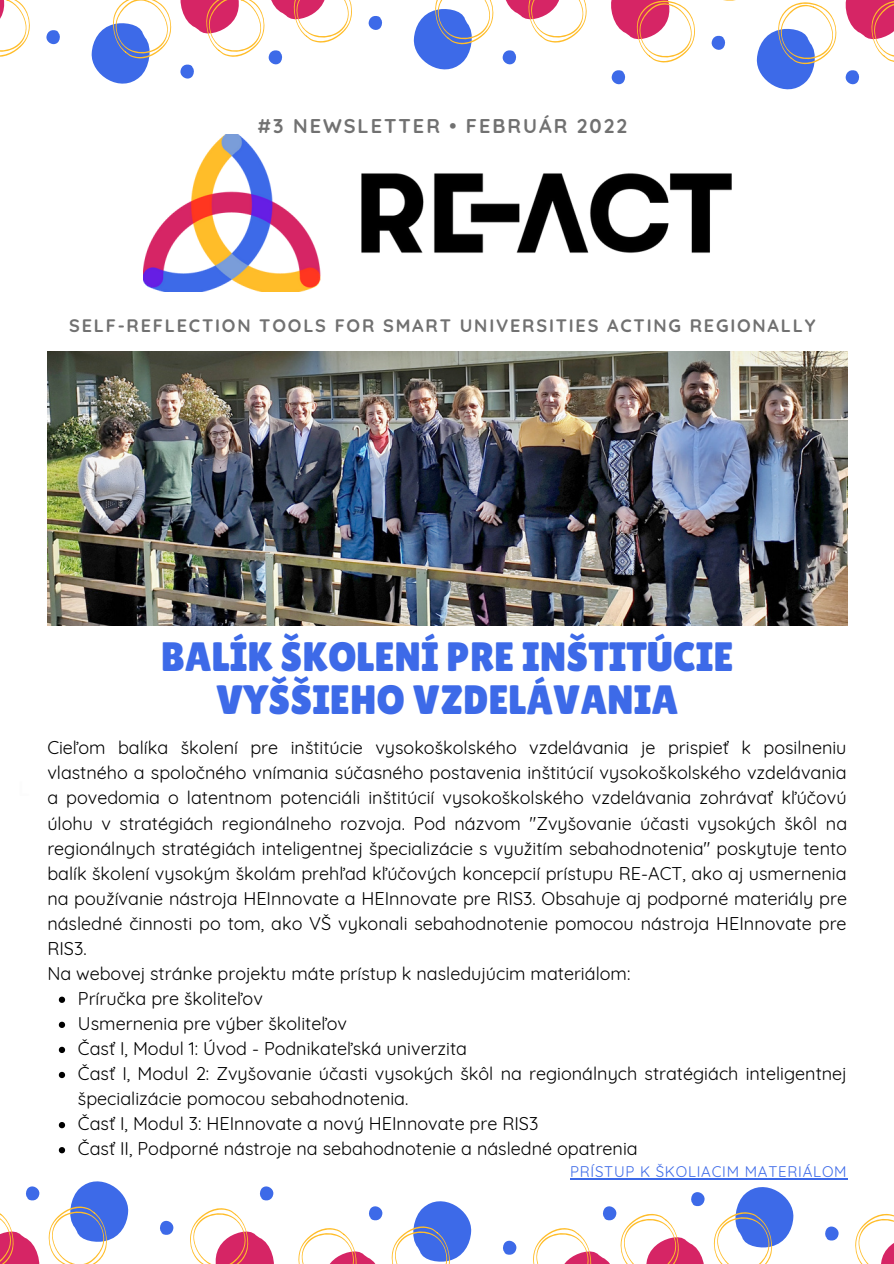
<style>
.page{position:relative;width:894px;height:1264px;background:#fff}
.page>*{position:absolute;margin:0;border:0;box-sizing:border-box;transform-origin:0 0}
.t1{font:40.95px/44px "Lilita One";color:#3d6ae8;text-align:center}
.t2{font:700 19.8px "Quicksand";letter-spacing:.1em;color:#717171}
.t3{font:18px/25px "Quicksand";color:#000}
.t4{font:700 18px "Quicksand";letter-spacing:.1em;color:#717171}
.t5{font:15px "Quicksand";letter-spacing:.05em;color:#3d6ae8}
</style>
<div class="page">
<img style="left:47px;top:352px;width:800px;height:273px">
<svg style="left:0;top:0;width:30px;height:57px"></svg>
<svg style="left:46px;top:30px;width:14px;height:15px"></svg>
<svg style="left:91px;top:0;width:261px;height:84px"></svg>
<svg style="left:368px;top:16px;width:15px;height:14px"></svg>
<svg style="left:413px;top:0;width:174px;height:69px"></svg>
<svg style="left:845px;top:70px;width:14px;height:15px"></svg>
<svg style="left:611px;top:0;width:225px;height:89px"></svg>
<svg style="left:845px;top:0;width:48px;height:62px"></svg>
<svg style="left:855px;top:1213px;width:38px;height:50px"></svg>
<svg style="left:825px;top:1226px;width:13px;height:14px"></svg>
<svg style="left:713px;top:1187px;width:81px;height:76px"></svg>
<svg style="left:533px;top:1192px;width:172px;height:71px"></svg>
<svg style="left:503px;top:1240px;width:13px;height:14px"></svg>
<svg style="left:369px;top:1206px;width:13px;height:14px"></svg>
<svg style="left:391px;top:1201px;width:81px;height:62px"></svg>
<svg style="left:298px;top:1228px;width:77px;height:35px"></svg>
<svg style="left:260px;top:1186px;width:13px;height:14px"></svg>
<svg style="left:190px;top:1208px;width:84px;height:55px"></svg>
<svg style="left:160px;top:1220px;width:14px;height:15px"></svg>
<svg style="left:26px;top:1186px;width:14px;height:14px"></svg>
<svg style="left:48px;top:1181px;width:81px;height:82px"></svg>
<svg style="left:0;top:1213px;width:40px;height:50px"></svg>
<img style="left:144px;top:134px;width:586px;height:158px">
<svg style="left:59px;top:996px;width:6px;height:6px"></svg>
<svg style="left:59px;top:1021px;width:6px;height:6px"></svg>
<svg style="left:59px;top:1046px;width:6px;height:7px"></svg>
<svg style="left:59px;top:1071px;width:6px;height:7px"></svg>
<svg style="left:59px;top:1122px;width:6px;height:6px"></svg>
<svg style="left:59px;top:1147px;width:6px;height:6px"></svg>
<hr style="left:570px;top:1178px;width:277px;height:1px;background:#3d6ae8">
<p class="t2" style="left:257px;top:113px;width:371px">#3 NEWSLETTER • FEBRUÁR 2022</p>
<p class="t4" style="left:69px;top:314px;width:747px">SELF-REFLECTION TOOLS FOR SMART UNIVERSITIES ACTING REGIONALLY</p>
<p class="t1" style="left:160px;top:634px;width:574px">BALÍK ŠKOLENÍ PRE INŠTITÚCIE<br>VYŠŠIEHO VZDELÁVANIA</p>
<p class="t3" style="left:47px;top:735px;width:801px;text-align:justify">Cieľom balíka školení pre inštitúcie vysokoškolského vzdelávania je prispieť k posilneniu vlastného a spoločného vnímania súčasného postavenia inštitúcií vysokoškolského vzdelávania a povedomia o latentnom potenciáli inštitúcií vysokoškolského vzdelávania zohrávať kľúčovú úlohu v stratégiách regionálneho rozvoja. Pod názvom "Zvyšovanie účasti vysokých škôl na regionálnych stratégiách inteligentnej špecializácie s využitím sebahodnotenia" poskytuje tento balík školení vysokým školám prehľad kľúčových koncepcií prístupu RE-ACT, ako aj usmernenia na používanie nástroja HEInnovate a HEInnovate pre RIS3. Obsahuje aj podporné materiály pre následné činnosti po tom, ako VŠ vykonali sebahodnotenie pomocou nástroja HEInnovate pre RIS3.</p>
<p class="t3" style="left:47px;top:960px;width:584px">Na webovej stránke projektu máte prístup k nasledujúcim materiálom:</p>
<p class="t3" style="left:78px;top:985px;width:186px">Príručka pre školiteľov</p>
<p class="t3" style="left:78px;top:1010px;width:270px">Usmernenia pre výber školiteľov</p>
<p class="t3" style="left:78px;top:1035px;width:390px">Časť I, Modul 1: Úvod - Podnikateľská univerzita</p>
<p class="t3" style="left:78px;top:1060px;width:770px">Časť I, Modul 2: Zvyšovanie účasti vysokých škôl na regionálnych stratégiách inteligentnej špecializácie pomocou sebahodnotenia.</p>
<p class="t3" style="left:78px;top:1111px;width:462px">Časť I, Modul 3: HEInnovate a nový HEInnovate pre RIS3</p>
<p class="t3" style="left:78px;top:1136px;width:561px">Časť II, Podporné nástroje na sebahodnotenie a následné opatrenia</p>
<p class="t5" style="left:570px;top:1162px;width:278px">PRÍSTUP K ŠKOLIACIM MATERIÁLOM</p>
</div>
